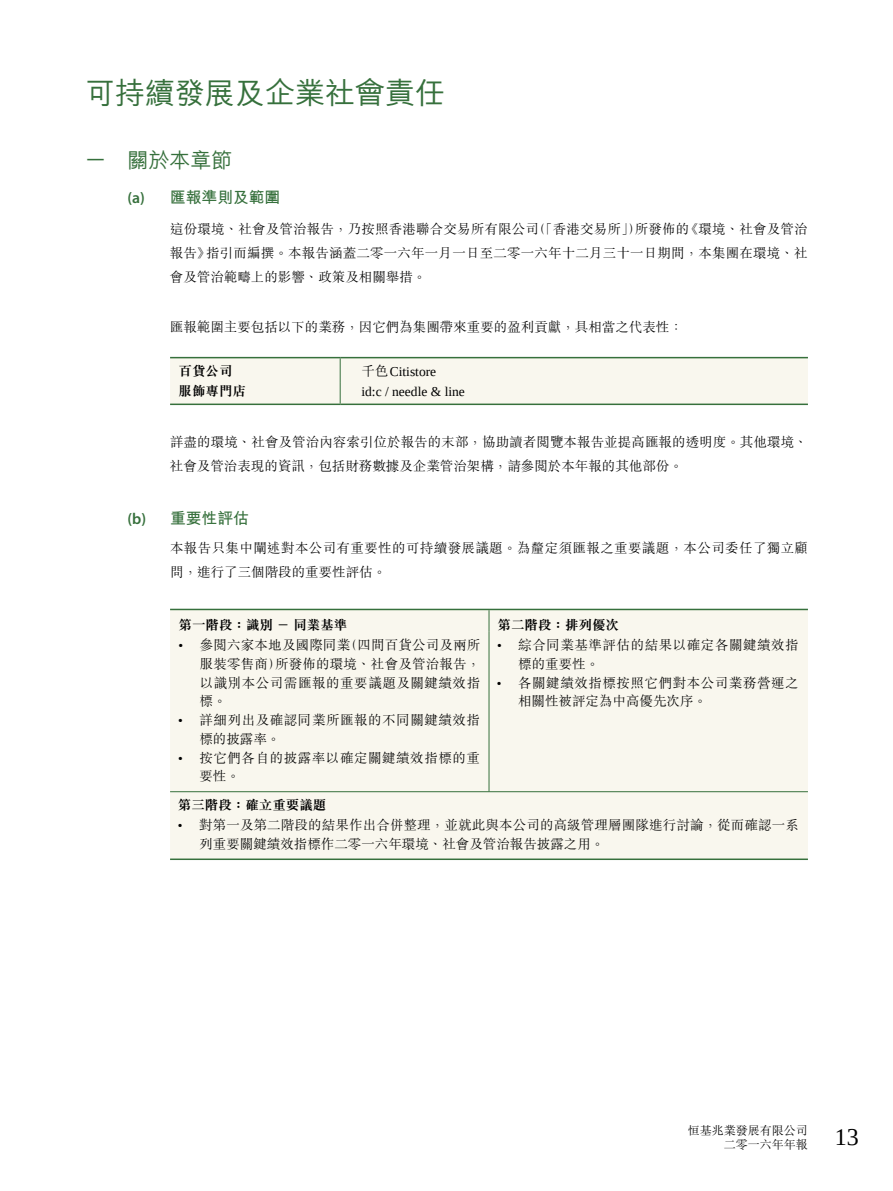
<style>
.page{position:relative;width:893px;height:1191px;background:#fff}
.page>*{position:absolute;margin:0;border:0;box-sizing:border-box;transform-origin:0 0}
.t1{font:500 30px "M Hei HK";color:#36703c}
.t2{font:24px "Liberation Serif";color:#000}
.t3{font:500 21px "M Hei HK";color:#36703c}
.t4{font:700 15.75px "M Hei HK";color:#36703c}
.t5{font:300 13.5px/18.8px "M Sung HK";letter-spacing:.01em;color:#000;text-align:justify}
.t6{font:300 13.5px/18.8px "M Sung HK";letter-spacing:.04em;color:#000}
.t7{font:300 13.5px/24px "M Sung HK";letter-spacing:.03em;color:#000}
.t8{font:700 13.5px "M Sung HK";color:#000}
.t9{font:13.5px "Liberation Serif";color:#000}
.t10{font:300 12px/14.2px "M Sung HK";color:#000;text-align:right}
.s1{font-family:"Myriad Pro";font-weight:600}
.s2{font-family:"M Sung HK";font-weight:300}
.s3{font-family:"Liberation Serif";font-weight:400}
</style>
<div class="page">
<hr style="left:170px;top:403px;width:170px;height:2px;background:#36703c">
<hr style="left:340px;top:403px;width:468px;height:2px;background:#36703c">
<hr style="left:170px;top:357px;width:170px;height:1px;background:#36703c">
<hr style="left:340px;top:357px;width:468px;height:1px;background:#36703c">
<div style="left:170px;top:358px;width:638px;height:46px;background:#f9f7ee"></div>
<div style="left:170px;top:610px;width:638px;height:248px;background:#f9f7ee"></div>
<hr style="left:170px;top:791px;width:319px;height:1px;background:#36703c">
<hr style="left:489px;top:791px;width:319px;height:1px;background:#36703c">
<hr style="left:170px;top:608px;width:319px;height:2px;background:#36703c">
<hr style="left:489px;top:608px;width:319px;height:2px;background:#36703c">
<svg style="left:489px;top:610px;width:1px;height:22px"></svg>
<hr style="left:489px;top:632px;width:1px;height:159px;background:#36703c">
<hr style="left:170px;top:858px;width:319px;height:2px;background:#36703c">
<hr style="left:489px;top:858px;width:319px;height:2px;background:#36703c">
<h1 class="t1" style="left:85px;top:71px;width:361px">可持續發展及企業社會責任</h1>
<h3 class="t3" style="left:85px;top:145px;width:149px">一 關於本章節</h3>
<p class="t4" style="left:128px;top:186px;width:154px"><span class="s1">(a)</span> 匯報準則及範圍</p>
<p class="t5" style="left:170px;top:217px;width:639px;line-height:24px">這份環境、社會及管治報告，乃按照香港聯合交易所有限公司（「香港交易所」）所發佈的《環境、社會及管治報告》指引而編撰。本報告涵蓋二零一六年一月一日至二零一六年十二月三十一日期間，本集團在環境、社會及管治範疇上的影響、政策及相關舉措。</p>
<p class="t5" style="left:170px;top:317px;width:515px">匯報範圍主要包括以下的業務，因它們為集團帶來重要的盈利貢獻，具相當之代表性：</p>
<p class="t8" style="left:179px;top:362px;width:55px">百貨公司</p>
<p class="t9" style="left:361px;top:363px;width:76px"><span class="s2">千色</span>Citistore</p>
<p class="t8" style="left:179px;top:382px;width:69px">服飾專門店</p>
<p class="t9" style="left:361px;top:383px;width:105px">id:c / needle &amp; line</p>
<p class="t5" style="left:170px;top:429px;width:639px;line-height:24px">詳盡的環境、社會及管治內容索引位於報告的末部，協助讀者閱覽本報告並提高匯報的透明度。其他環境、社會及管治表現的資訊，包括財務數據及企業管治架構，請參閱於本年報的其他部份。</p>
<p class="t4" style="left:128px;top:507px;width:123px"><span class="s1">(b)</span> 重要性評估</p>
<p class="t7" style="left:170px;top:535px;width:640px">本報告只集中闡述對本公司有重要性的可持續發展議題。為釐定須匯報之重要議題，本公司委任了獨立顧問，進行了三個階段的重要性評估。</p>
<p class="t8" style="left:179px;top:615px;width:170px">第一階段：識別－同業基準</p>
<p class="t8" style="left:497px;top:615px;width:123px">第二階段：排列優次</p>
<p class="t5" style="left:200px;top:635px;width:282px;text-indent:-21px"><span class="s3">•</span> 參閱六家本地及國際同業（四間百貨公司及兩所服裝零售商）所發佈的環境、社會及管治報告，以識別本公司需匯報的重要議題及關鍵績效指標。</p>
<p class="t6" style="left:199px;top:710px;width:282px;text-indent:-21px"><span class="s3">•</span> 詳細列出及確認同業所匯報的不同關鍵績效指標的披露率。</p>
<p class="t6" style="left:199px;top:748px;width:282px;text-indent:-21px"><span class="s3">•</span> 按它們各自的披露率以確定關鍵績效指標的重要性。</p>
<p class="t6" style="left:518px;top:635px;width:282px;text-indent:-21px"><span class="s3">•</span> 綜合同業基準評估的結果以確定各關鍵績效指標的重要性。</p>
<p class="t6" style="left:518px;top:673px;width:282px;text-indent:-21px"><span class="s3">•</span> 各關鍵績效指標按照它們對本公司業務營運之相關性被評定為中高優先次序。</p>
<p class="t8" style="left:178px;top:795px;width:150px">第三階段：確立重要議題</p>
<p class="t5" style="left:199px;top:815px;width:601px;text-indent:-22px"><span class="s3">•</span> 對第一及第二階段的結果作出合併整理，並就此與本公司的高級管理層團隊進行討論，從而確認一系列重要關鍵績效指標作二零一六年環境、社會及管治報告披露之用。</p>
<p class="t10" style="left:688px;top:1123px;width:122px">恒基兆業發展有限公司二零一六年年報</p>
<h2 class="t2" style="left:835px;top:1121px;width:25px">13</h2>
</div>
